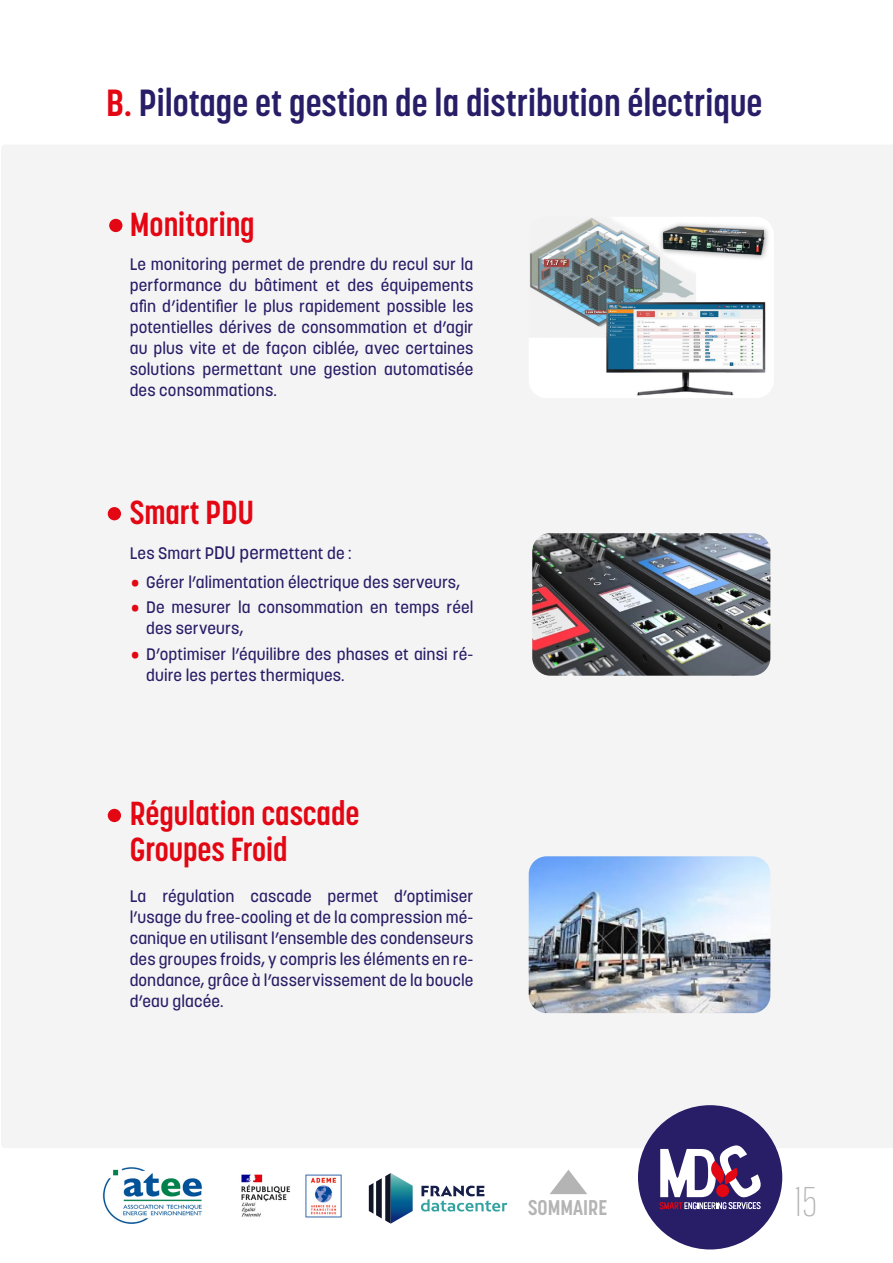
<style>
.page{position:relative;width:893px;height:1263px;background:#fff}
.page>*{position:absolute;margin:0;border:0;box-sizing:border-box;transform-origin:0 0}
.t1{font:300 40.5px "Alternate Gothic ATF";color:#b5b4b4}
.t2{font:700 37.5px "Korolev Condensed";color:#281d67}
.t3{font:700 33px/36px "Korolev Condensed";color:#e30613}
.t4{font:700 21.15px "Korolev Condensed";color:#b5b4b4}
.t5{font:500 16.5px/21px "Korolev";letter-spacing:.005em;color:#281d67;text-align:justify}
.s1{color:#e30613}
.s2{font-size:18px}
</style>
<div class="page">
<div style="left:1px;top:145px;width:892px;height:1003px;background:#f4f4f4"></div>
<svg style="left:550px;top:1170px;width:37px;height:24px"></svg>
<img style="left:102px;top:1167px;width:100px;height:57px">
<img style="left:241px;top:1174px;width:101px;height:44px">
<svg style="left:421px;top:1185px;width:86px;height:26px"></svg>
<svg style="left:369px;top:1173px;width:44px;height:51px"></svg>
<div style="left:638px;top:1105px;width:144px;height:144px;background:#281d67;border-radius:50%"></div>
<svg style="left:660px;top:1145px;width:101px;height:64px"></svg>
<div style="left:716px;top:1184px;width:13px;height:13px;background:#e30613;border-radius:50%"></div>
<img style="left:529px;top:217px;width:245px;height:181px">
<img style="left:532px;top:533px;width:238px;height:143px">
<img style="left:529px;top:856px;width:241px;height:157px">
<div style="left:109px;top:219px;width:13px;height:13px;background:#e30613;border-radius:50%"></div>
<div style="left:108px;top:507px;width:13px;height:13px;background:#e30613;border-radius:50%"></div>
<div style="left:108px;top:809px;width:13px;height:13px;background:#e30613;border-radius:50%"></div>
<h2 class="t2" style="left:106px;top:80px;width:657px"><span class="s1">B.</span> Pilotage et gestion de la distribution électrique</h2>
<h3 class="t3" style="left:130px;top:207px;width:127px">Monitoring</h3>
<p class="t5" style="left:130px;top:253px;width:345px">Le monitoring permet de prendre du recul sur la performance du bâtiment et des équipements afin d’identifier le plus rapidement possible les potentielles dérives de consommation et d’agir au plus vite et de façon ciblée, avec certaines solutions permettant une gestion automatisée des consommations.</p>
<h3 class="t3" style="left:130px;top:495px;width:126px">Smart PDU</h3>
<p class="t5" style="left:130px;top:542px;width:223px">Les Smart P<span class="s2">DU perme</span>ttent de :</p>
<p class="t5" style="left:131px;top:572px;width:331px"><span class="s1">•</span> Gérer l’alimentation électrique des serveurs,</p>
<p class="t5" style="left:146px;top:597px;width:329px;text-indent:-15px"><span class="s1">•</span> De mesurer la consommation en temps réel des serveurs,</p>
<p class="t5" style="left:146px;top:643px;width:329px;text-indent:-15px"><span class="s1">•</span> D’optimiser l’équilibre des phases et ainsi ré&shy;duire les pertes thermiques.</p>
<h3 class="t3" style="left:130px;top:795px;width:231px">Régulation cascade<br>Groupes Froid</h3>
<p class="t5" style="left:130px;top:885px;width:345px">La régulation cascade permet d’optimiser l’usage du free-cooling et de la compression mé&shy;canique en utilisant l’ensemble des condenseurs des groupes froids, y compris les éléments en re&shy;dondance, grâce à l’asservissement de la boucle d’eau glacée.</p>
<p class="t4" style="left:528px;top:1195px;width:81px">SOMMAIRE</p>
<h1 class="t1" style="left:794px;top:1178px;width:24px">15</h1>
</div>
